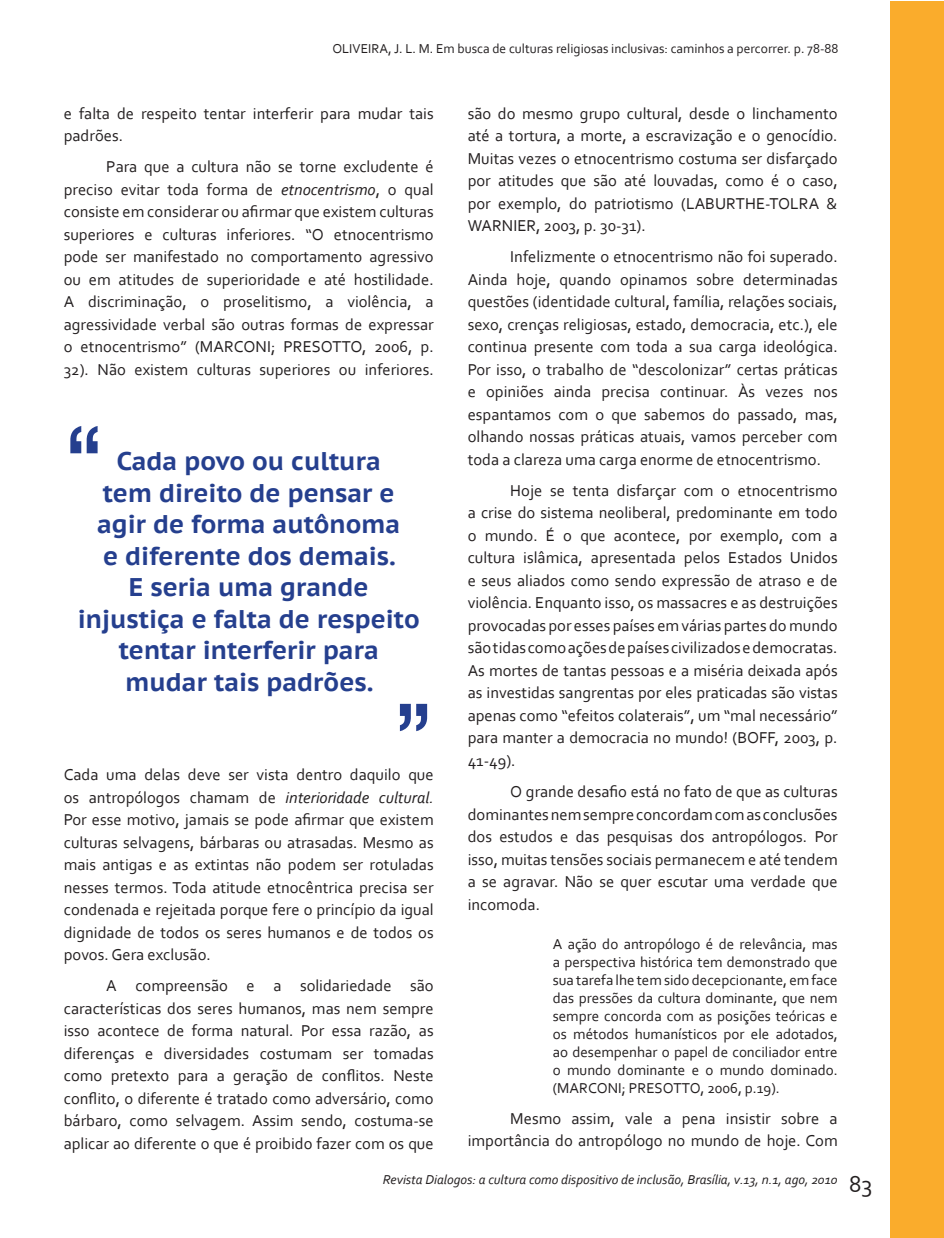
<style>
.page{position:relative;width:944px;height:1238px;background:#fff}
.page>*{position:absolute;margin:0;border:0;box-sizing:border-box;transform-origin:0 0}
.t1{font:108px "Bangla Sangam MN";color:#253f8e}
.tit-art{font:700 25.5px/31.5px "PT Sans Caption";color:#253f8e;text-align:center}
.t2{font:24px "Corbel";color:#231f20}
.t3{font:16.5px/22.5px "Corbel";color:#231f20;text-align:justify}
.citacao{font:15px/18px "Corbel";color:#231f20;text-align:justify}
.cabeçalho{font:13.5px "Corbel";color:#231f20}
.t4{font:italic 13.5px "Corbel";color:#231f20}
.s1{font-style:italic}
</style>
<div class="page">
<div style="left:890px;top:2px;width:54px;height:1235px;background:#faac2c"></div>
<p class="cabeçalho" style="left:332px;top:40px;width:508px">OLIVEIRA, J. L. M. Em busca de culturas religiosas inclusivas: caminhos a percorrer. p. 78-88</p>
<p class="t3" style="left:64px;top:102px;width:371px">e falta de respeito tentar interferir para mudar tais padrões.</p>
<p class="t3" style="left:64px;top:155px;width:371px;text-indent:43px">Para que a cultura não se torne excludente é preciso evitar toda forma de <span class="s1">etnocentrismo</span>, o qual consiste em considerar ou afirmar que existem culturas superiores e culturas inferiores. “O etnocentrismo pode ser manifestado no comportamento agressivo ou em atitudes de superioridade e até hostilidade.<br>A discriminação, o proselitismo, a violência, a agressividade verbal são outras formas de expressar o etnocentrismo” (MARCONI; PRESOTTO, 2006, p.<br>32). Não existem culturas superiores ou inferiores.</p>
<p class="t1" style="left:64px;top:401px;width:40px">“</p>
<p class="tit-art" style="left:78px;top:445px;width:344px">Cada povo ou cultura<br>tem direito de pensar e agir de forma autônoma<br>e diferente dos demais.<br>E seria uma grande injustiça e falta de respeito tentar interferir para mudar tais padrões.</p>
<p class="t1" style="left:434px;top:756px;width:40px;rotate:-180deg">“</p>
<p class="t3" style="left:64px;top:763px;width:371px">Cada uma delas deve ser vista dentro daquilo que os antropólogos chamam de <span class="s1">interioridade cultural.<br></span>Por esse motivo, jamais se pode afirmar que existem culturas selvagens, bárbaras ou atrasadas. Mesmo as mais antigas e as extintas não podem ser rotuladas nesses termos. Toda atitude etnocêntrica precisa ser condenada e rejeitada porque fere o princípio da igual dignidade de todos os seres humanos e de todos os povos. Gera exclusão.</p>
<p class="t3" style="left:64px;top:974px;width:371px;text-indent:43px">A compreensão e a solidariedade são características dos seres humanos, mas nem sempre isso acontece de forma natural. Por essa razão, as diferenças e diversidades costumam ser tomadas como pretexto para a geração de conflitos. Neste conflito, o diferente é tratado como adversário, como bárbaro, como selvagem. Assim sendo, costuma-se aplicar ao diferente o que é proibido fazer com os que</p>
<p class="t3" style="left:468px;top:101px;width:371px">são do mesmo grupo cultural, desde o linchamento até a tortura, a morte, a escravização e o genocídio.<br>Muitas vezes o etnocentrismo costuma ser disfarçado por atitudes que são até louvadas, como é o caso, por exemplo, do patriotismo (LABURTHE-TOLRA &amp; WARNIER, 2003, p. 30-31).</p>
<p class="t3" style="left:468px;top:245px;width:371px;text-indent:43px">Infelizmente o etnocentrismo não foi superado.<br>Ainda hoje, quando opinamos sobre determinadas questões (identidade cultural, família, relações sociais, sexo, crenças religiosas, estado, democracia, etc.), ele continua presente com toda a sua carga ideológica.<br>Por isso, o trabalho de “descolonizar” certas práticas e opiniões ainda precisa continuar. Às vezes nos espantamos com o que sabemos do passado, mas, olhando nossas práticas atuais, vamos perceber com toda a clareza uma carga enorme de etnocentrismo.</p>
<p class="t3" style="left:468px;top:478px;width:371px;text-indent:43px">Hoje se tenta disfarçar com o etnocentrismo a crise do sistema neoliberal, predominante em todo o mundo. É o que acontece, por exemplo, com a cultura islâmica, apresentada pelos Estados Unidos e seus aliados como sendo expressão de atraso e de violência. Enquanto isso, os massacres e as destruições provocadas por esses países em várias partes do mundo são tidas como ações de países civilizados e democratas.<br>As mortes de tantas pessoas e a miséria deixada após as investidas sangrentas por eles praticadas são vistas apenas como “efeitos colaterais”, um “mal necessário” para manter a democracia no mundo! (BOFF, 2003, p.<br>41-49).</p>
<p class="t3" style="left:468px;top:779px;width:371px;text-indent:43px">O grande desafio está no fato de que as culturas dominantes nem sempre concordam com as conclusões dos estudos e das pesquisas dos antropólogos. Por isso, muitas tensões sociais permanecem e até tendem a se agravar. Não se quer escutar uma verdade que incomoda.</p>
<p class="citacao" style="left:553px;top:934px;width:286px">A ação do antropólogo é de relevância, mas a perspectiva histórica tem demonstrado que sua tarefa lhe tem sido decepcionante, em face das pressões da cultura dominante, que nem sempre concorda com as posições teóricas e os métodos humanísticos por ele adotados, ao desempenhar o papel de conciliador entre o mundo dominante e o mundo dominado. (MARCONI; PRESOTTO, 2006, p.19).</p>
<p class="t3" style="left:468px;top:1106px;width:371px;text-align:right">Mesmo assim, vale a pena insistir sobre a importância do antropólogo no mundo de hoje. Com</p>
<p class="t4" style="left:383px;top:1171px;width:456px">Revista Dialogos: a cultura como dispositivo de inclusão, Brasília, v.13, n.1, ago, 2010</p>
<h3 class="t2" style="left:849px;top:1169px;width:25px">83</h3>
</div>
